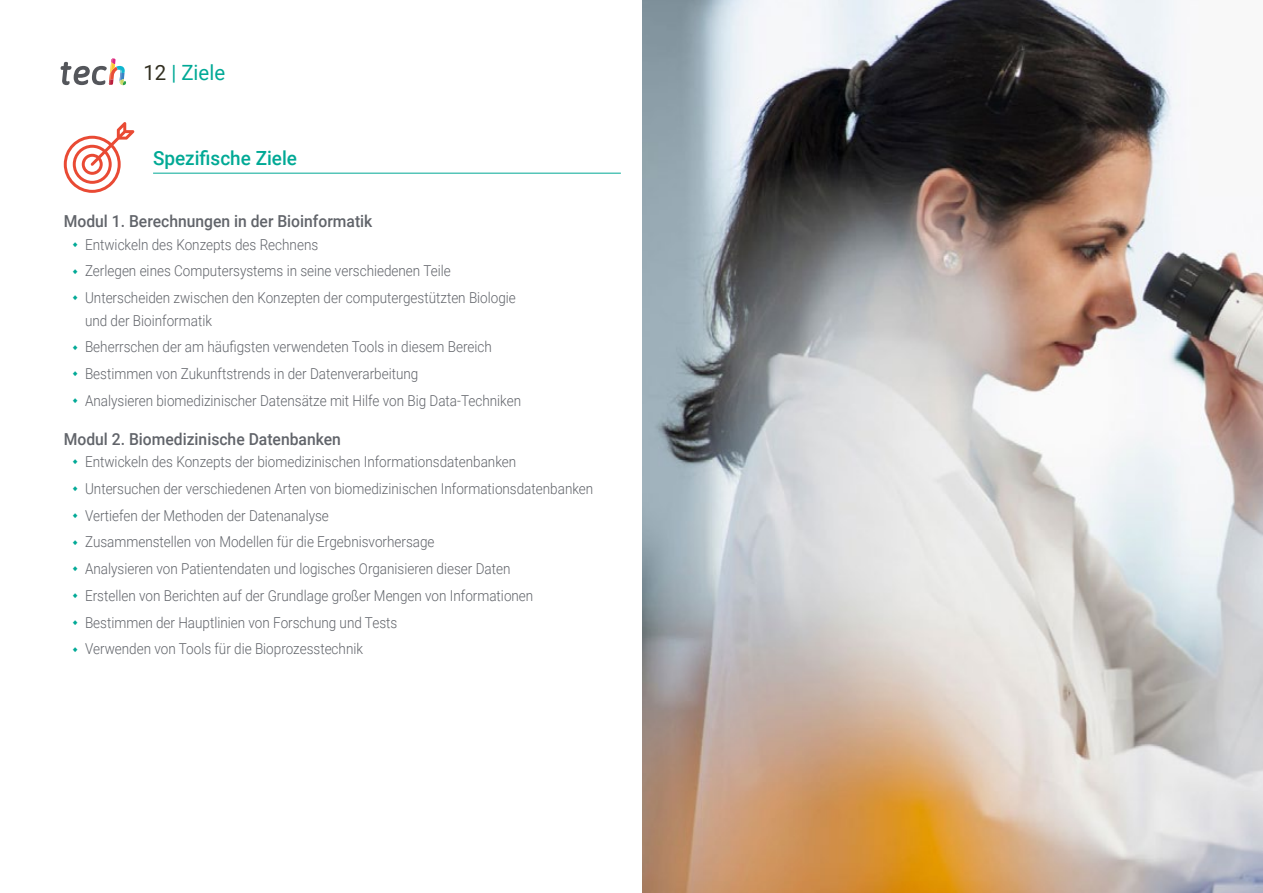
<style>
.page{position:relative;width:1263px;height:893px;background:#fff}
.page>*{position:absolute;margin:0;border:0;box-sizing:border-box;transform-origin:0 0}
.t1{font:21px "Roboto";color:#00a996}
.t2{font:500 19.5px "Roboto";color:#00a995}
.t3{font:500 16.5px "Roboto";color:#61646a;scale:.95 1}
.t4{font:300 15px/26.7px "Roboto";color:#61646a;scale:.9 1}
.s1{color:#312e20}
</style>
<div class="page">
<svg style="left:61px;top:58px;width:65px;height:28px"></svg>
<hr style="left:153px;top:173px;width:468px;height:1px;background:#00a995">
<svg style="left:64px;top:122px;width:70px;height:71px"></svg>
<img style="left:642px;top:0;width:621px;height:893px">
<h1 class="t1" style="left:144px;top:57px;width:83px"><span class="s1">12</span> | Ziele</h1>
<h2 class="t2" style="left:153px;top:144px;width:145px">Spezifische Ziele</h2>
<p class="t3" style="left:64px;top:210px;width:326px">Modul 1. Berechnungen in der Bioinformatik</p>
<p class="t4" style="left:85px;top:230px;width:480px">Entwickeln des Konzepts des Rechnens<br>Zerlegen eines Computersystems in seine verschiedenen Teile<br>Unterscheiden zwischen den Konzepten der computergestützten Biologie</p>
<p class="t4" style="left:85px;top:306px;width:486px">und der Bioinformatik<br>Beherrschen der am häufigsten verwendeten Tools in diesem Bereich Bestimmen von Zukunftstrends in der Datenverarbeitung<br>Analysieren biomedizinischer Datensätze mit Hilfe von Big Data-Techniken</p>
<p class="t3" style="left:64px;top:427px;width:293px">Modul 2. Biomedizinische Datenbanken</p>
<p class="t4" style="left:85px;top:448px;width:566px">Entwickeln des Konzepts der biomedizinischen Informationsdatenbanken Untersuchen der verschiedenen Arten von biomedizinischen Informationsdatenbanken Vertiefen der Methoden der Datenanalyse<br>Zusammenstellen von Modellen für die Ergebnisvorhersage<br>Analysieren von Patientendaten und logisches Organisieren dieser Daten<br>Erstellen von Berichten auf der Grundlage großer Mengen von Informationen Bestimmen der Hauptlinien von Forschung und Tests<br>Verwenden von Tools für die Bioprozesstechnik</p>
</div>
